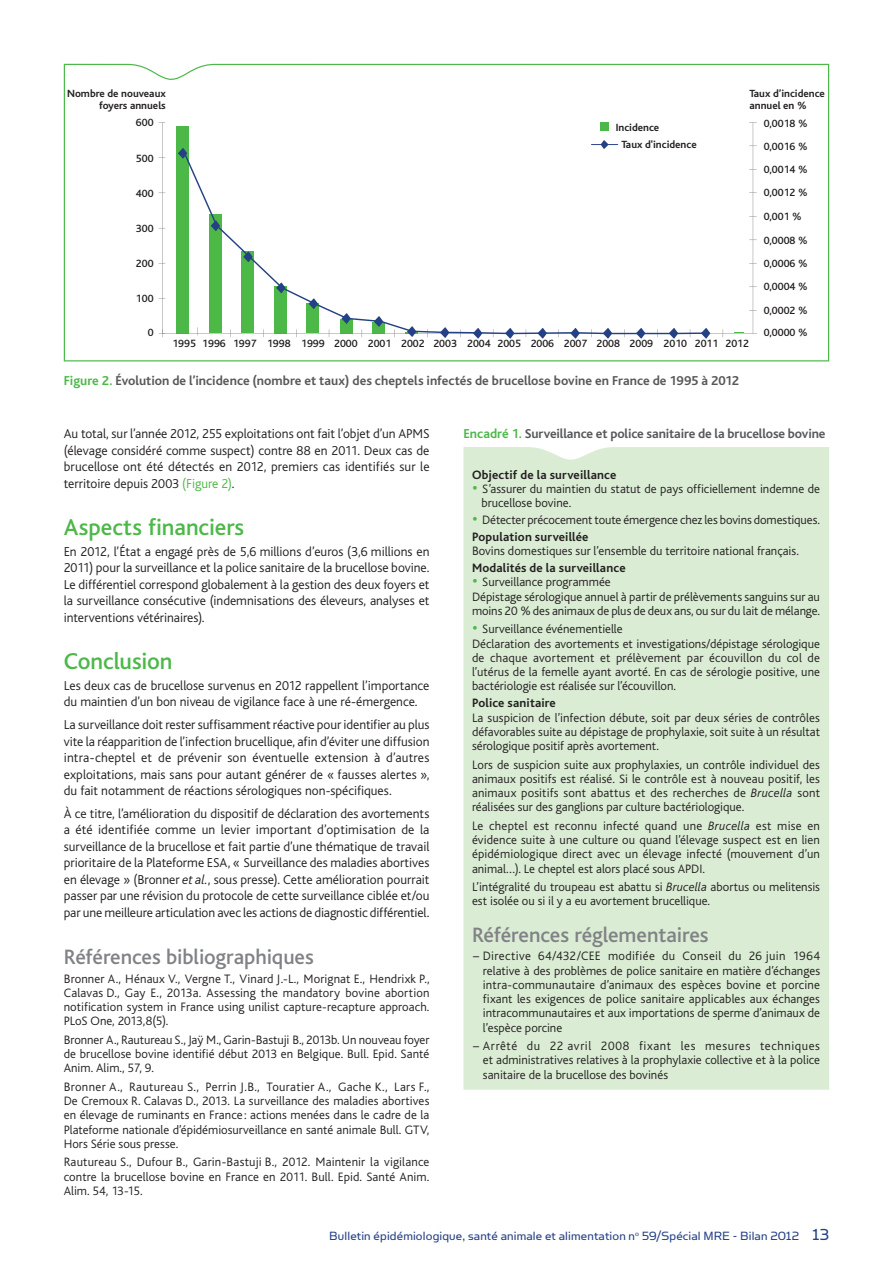
<style>
.page{position:relative;width:893px;height:1263px;background:#fff}
.page>*{position:absolute;margin:0;border:0;box-sizing:border-box;transform-origin:0 0}
.t1{font:500 24px "Bliss";color:#4cb848}
.t2{font:500 21.75px "Bliss";letter-spacing:-.005em;color:#808285}
.t3{font:300 13.5px/16.5px "Bliss";letter-spacing:-.005em;color:#231f20;text-align:justify}
.t4{font:700 13.5px "Bliss";letter-spacing:-.005em;color:#57585a}
.t5{font:13.5px "Simian Text Orangutan";letter-spacing:.01em;color:#254186}
.t6{font:300 12.75px/14.2px "Bliss";color:#231f20;text-align:justify}
.t7{font:700 12.75px "Bliss";letter-spacing:.015em;color:#231f20}
.t8{font:500 10.95px "Bliss";color:#231f20}
.t9{font:700 10.8px/11.9px "Bliss";color:#231f20;text-align:right}
.s1{color:#4cb848}
.s2{font-style:italic}
.s3{font-size:19.5px;color:#4cb848}
.s4{font-weight:700}
.s5{font-size:18px}
</style>
<div class="page">
<div style="left:463px;top:447px;width:366px;height:643px;background:#daecd4"></div>
<svg style="left:64px;top:64px;width:765px;height:297px"></svg>
<p class="t9" style="left:67px;top:88px;width:100px">Nombre de nouveaux foyers annuels</p>
<p class="t9" style="left:749px;top:88px;width:77px;text-align:left">Taux d’incidence annuel en %</p>
<p class="t8" style="left:136px;top:117px;width:19px">600</p>
<p class="t8" style="left:136px;top:152px;width:19px">500</p>
<p class="t8" style="left:136px;top:187px;width:19px">400</p>
<p class="t8" style="left:136px;top:223px;width:19px">300</p>
<p class="t8" style="left:136px;top:257px;width:19px">200</p>
<p class="t8" style="left:136px;top:293px;width:19px">100</p>
<p class="t9" style="left:616px;top:121px;width:45px">Incidence</p>
<p class="t8" style="left:764px;top:118px;width:46px">0,0018 %</p>
<p class="t9" style="left:621px;top:139px;width:77px">Taux d'incidence</p>
<p class="t8" style="left:764px;top:141px;width:46px">0,0016 %</p>
<p class="t8" style="left:764px;top:163px;width:46px">0,0014 %</p>
<p class="t8" style="left:764px;top:187px;width:46px">0,0012 %</p>
<p class="t8" style="left:764px;top:211px;width:40px">0,001 %</p>
<p class="t8" style="left:764px;top:234px;width:46px">0,0008 %</p>
<p class="t8" style="left:764px;top:258px;width:46px">0,0006 %</p>
<p class="t8" style="left:764px;top:281px;width:46px">0,0004 %</p>
<p class="t8" style="left:764px;top:304px;width:46px">0,0002 %</p>
<p class="t8" style="left:148px;top:326px;width:7px">0</p>
<p class="t8" style="left:764px;top:326px;width:46px">0,0000 %</p>
<p class="t8" style="left:172px;top:337px;width:578px">1995 1996 1997 1998 1999 2000 2001 2002 2003 2004 2005 2006 2007 2008 2009 2010 2011 2012</p>
<p class="t4" style="left:64px;top:373px;width:677px"><span class="s1">Figure 2.</span> Évolution de l’incidence (nombre et taux) des cheptels infectés de brucellose bovine en France de 1995 à 2012</p>
<p class="t3" style="left:64px;top:426px;width:367px">Au total, sur l’année 2012, 255 exploitations ont fait l’objet d’un APMS (élevage considéré comme suspect) contre 88 en 2011. Deux cas de brucellose ont été détectés en 2012, premiers cas identifiés sur le territoire depuis 2003 <span class="s1">(Figure 2)</span>.</p>
<h1 class="t1" style="left:64px;top:515px;width:182px">Aspects financiers</h1>
<p class="t3" style="left:64px;top:543px;width:367px">En 2012, l’État a engagé près de 5,6 millions d’euros (3,6 millions en 2011) pour la surveillance et la police sanitaire de la brucellose bovine.<br>Le différentiel correspond globalement à la gestion des deux foyers et la surveillance consécutive (indemnisations des éleveurs, analyses et interventions vétérinaires).</p>
<h1 class="t1" style="left:64px;top:648px;width:110px">Conclusion</h1>
<p class="t3" style="left:64px;top:677px;width:367px">Les deux cas de brucellose survenus en 2012 rappellent l’importance du maintien d’un bon niveau de vigilance face à une ré-émergence.</p>
<p class="t3" style="left:64px;top:717px;width:367px">La surveillance doit rester suffisamment réactive pour identifier au plus vite la réapparition de l’infection brucellique, afin d’éviter une diffusion intra-cheptel et de prévenir son éventuelle extension à d’autres exploitations, mais sans pour autant générer de « fausses alertes », du fait notamment de réactions sérologiques non-spécifiques.</p>
<p class="t3" style="left:64px;top:805px;width:367px">À ce titre, l’amélioration du dispositif de déclaration des avortements a été identifiée comme un levier important d’optimisation de la surveillance de la brucellose et fait partie d’une thématique de travail prioritaire de la Plateforme ESA, « Surveillance des maladies abortives en élevage » (Bronner <span class="s2">et al.</span>, sous presse). Cette amélioration pourrait passer par une révision du protocole de cette surveillance ciblée et/ou par une meilleure articulation avec les actions de diagnostic différentiel.</p>
<h2 class="t2" style="left:64px;top:946px;width:252px">Références bibliographiques</h2>
<p class="t6" style="left:64px;top:971px;width:367px">Bronner A., Hénaux V., Vergne T., Vinard J.-L., Morignat E., Hendrixk P., Calavas D., Gay E., 2013a. Assessing the mandatory bovine abortion notification system in France using unilist capture-recapture approach.<br>PLoS One, 2013,8(5).</p>
<p class="t6" style="left:64px;top:1033px;width:367px">Bronner A., Rautureau S., Jaÿ M., Garin-Bastuji B., 2013b. Un nouveau foyer de brucellose bovine identifié début 2013 en Belgique. Bull. Epid. Santé Anim. Alim., 57, 9.</p>
<p class="t6" style="left:64px;top:1080px;width:367px">Bronner A., Rautureau S., Perrin J.B., Touratier A., Gache K., Lars F., De Cremoux R. Calavas D., 2013. La surveillance des maladies abortives en élevage de ruminants en France : actions menées dans le cadre de la Plateforme nationale d’épidémiosurveillance en santé animale Bull. GTV, Hors Série sous presse.</p>
<p class="t6" style="left:64px;top:1155px;width:367px">Rautureau S., Dufour B., Garin-Bastuji B., 2012. Maintenir la vigilance contre la brucellose bovine en France en 2011. Bull. Epid. Santé Anim.<br>Alim. 54, 13-15.</p>
<p class="t4" style="left:463px;top:427px;width:364px"><span class="s1">Encadré 1.</span> Surveillance et police sanitaire de la brucellose bovine</p>
<p class="t7" style="left:472px;top:468px;width:146px">Objectif de la surveillance</p>
<p class="t6" style="left:481px;top:482px;width:340px;text-indent:-9px"><span class="s3">•</span> S’assurer du maintien du statut de pays officiellement indemne de brucellose bovine.</p>
<p class="t6" style="left:472px;top:511px;width:350px;line-height:17px"><span class="s3">•</span> Détecter précocement toute émergence chez les bovins domestiques.<br><span class="s4">Population surveillée</span></p>
<p class="t6" style="left:472px;top:544px;width:328px">Bovins domestiques sur l’ensemble du territoire national français.</p>
<p class="t7" style="left:472px;top:561px;width:155px">Modalités de la surveillance</p>
<p class="t6" style="left:472px;top:575px;width:350px;text-align:left"><span class="s3">•</span> Surveillance programmée<br>Dépistage sérologique annuel à partir de prélèvements sanguins sur au moins 20 % des animaux de plus de deux ans, ou sur du lait de mélange.</p>
<p class="t6" style="left:472px;top:622px;width:350px;text-align:left"><span class="s3">•</span> Surveillance événementielle<br>Déclaration des avortements et investigations/dépistage sérologique de chaque avortement et prélèvement par écouvillon du col de l’utérus de la femelle ayant avorté. En cas de sérologie positive, une bactériologie est réalisée sur l’écouvillon.</p>
<p class="t7" style="left:472px;top:696px;width:85px">Police sanitaire</p>
<p class="t6" style="left:472px;top:710px;width:349px">La suspicion de l’infection débute, soit par deux séries de contrôles défavorables suite au dépistage de prophylaxie, soit suite à un résultat sérologique positif après avortement.</p>
<p class="t6" style="left:472px;top:757px;width:350px">Lors de suspicion suite aux prophylaxies, un contrôle individuel des animaux positifs est réalisé. Si le contrôle est à nouveau positif, les animaux positifs sont abattus et des recherches de <span class="s2">Brucella</span> sont réalisées sur des ganglions par culture bactériologique.</p>
<p class="t6" style="left:472px;top:819px;width:350px">Le cheptel est reconnu infecté quand une <span class="s2">Brucella</span> est mise en évidence suite à une culture ou quand l’élevage suspect est en lien épidémiologique direct avec un élevage infecté (mouvement d’un animal…). Le cheptel est alors placé sous APDI.</p>
<p class="t6" style="left:472px;top:880px;width:349px">L’intégralité du troupeau est abattu si <span class="s2">Brucella</span> abortus ou melitensis est isolée ou si il y a eu avortement brucellique.</p>
<h2 class="t2" style="left:472px;top:923px;width:238px">Références réglementaires</h2>
<p class="t6" style="left:483px;top:949px;width:339px;text-indent:-11px">− Directive 64/432/CEE modifiée du Conseil du 26 juin 1964 relative à des problèmes de police sanitaire en matière d’échanges intra-communautaire d’animaux des espèces bovine et porcine fixant les exigences de police sanitaire applicables aux échanges intracommunautaires et aux importations de sperme d’animaux de l’espèce porcine</p>
<p class="t6" style="left:483px;top:1039px;width:339px;text-indent:-11px">− Arrêté du 22 avril 2008 fixant les mesures techniques et administratives relatives à la prophylaxie collective et à la police sanitaire de la brucellose des bovinés</p>
<p class="t5" style="left:329px;top:1228px;width:501px">Bulletin épidémiologique, santé animale et alimentation n<sup>o</sup> 59/Spécial MRE - Bilan 2012 <span class="s5">13</span></p>
</div>
